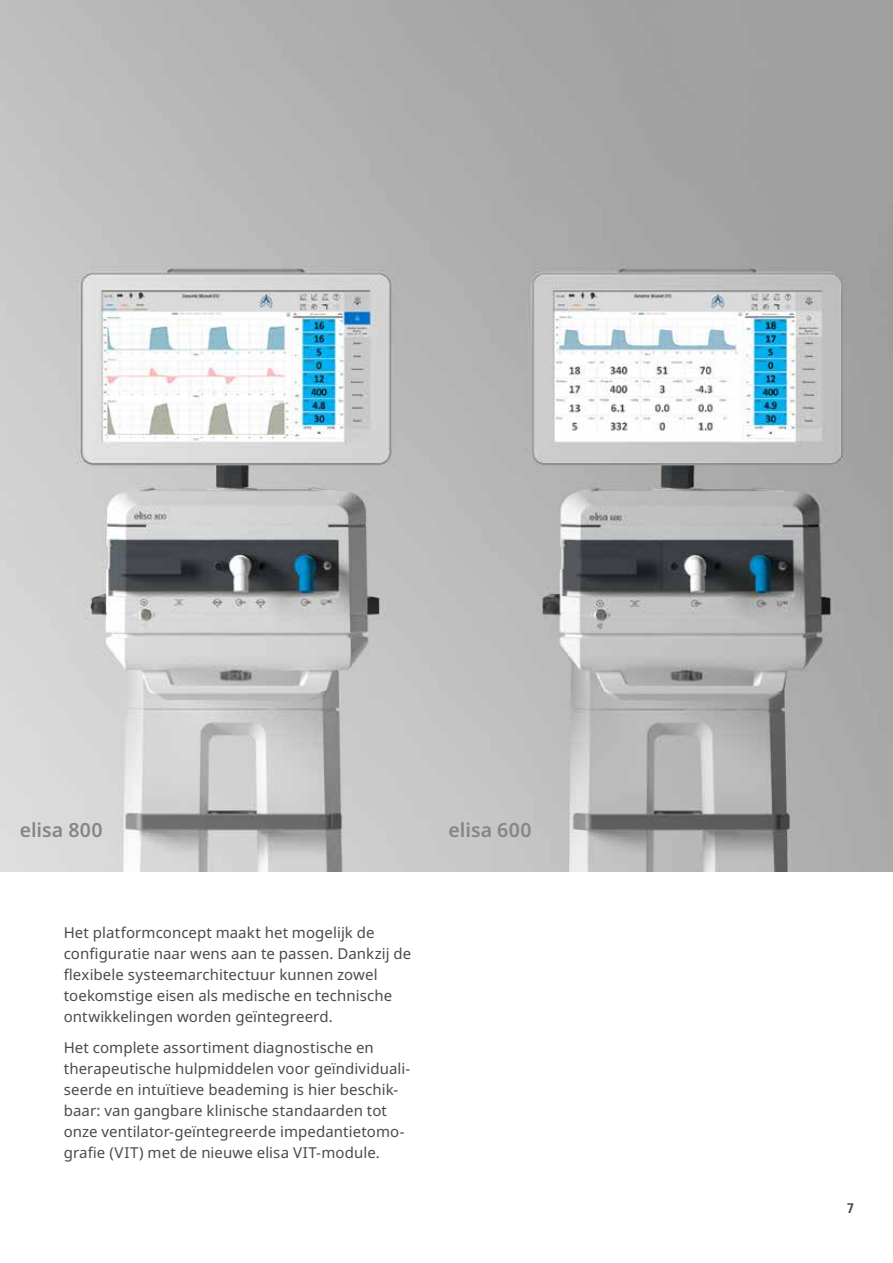
<style>
.page{position:relative;width:893px;height:1263px;background:#fff}
.page>*{position:absolute;margin:0;border:0;box-sizing:border-box;transform-origin:0 0}
.t1{font:600 19.5px "Noto Sans";letter-spacing:.005em;color:#878686}
.t2{font:15px/21px "Noto Sans";letter-spacing:.005em;color:#4a4a49}
.t3{font:700 condensed 13.5px "Noto Sans";color:#4a4a49}
</style>
<div class="page">
<img style="left:0;top:0;width:893px;height:872px">
<h1 class="t1" style="left:20px;top:819px;width:84px">elisa 800</h1>
<h1 class="t1" style="left:449px;top:819px;width:84px">elisa 600</h1>
<p class="t2" style="left:64px;top:922px;width:349px">Het platformconcept maakt het mogelijk de configuratie naar wens aan te passen. Dankzij de flexibele systeemarchitectuur kunnen zowel toekomstige eisen als medische en technische ontwikkelingen worden geïntegreerd.</p>
<p class="t2" style="left:64px;top:1037px;width:348px">Het complete assortiment diagnostische en therapeutische hulpmiddelen voor geïndividuali&shy;seerde en intuïtieve beademing is hier beschik&shy;baar: van gangbare klinische standaarden tot onze ventilator-geïntegreerde impedantietomo&shy;grafie (VIT) met de nieuwe elisa VIT-module.</p>
<p class="t3" style="left:847px;top:1198px;width:8px">7</p>
</div>
